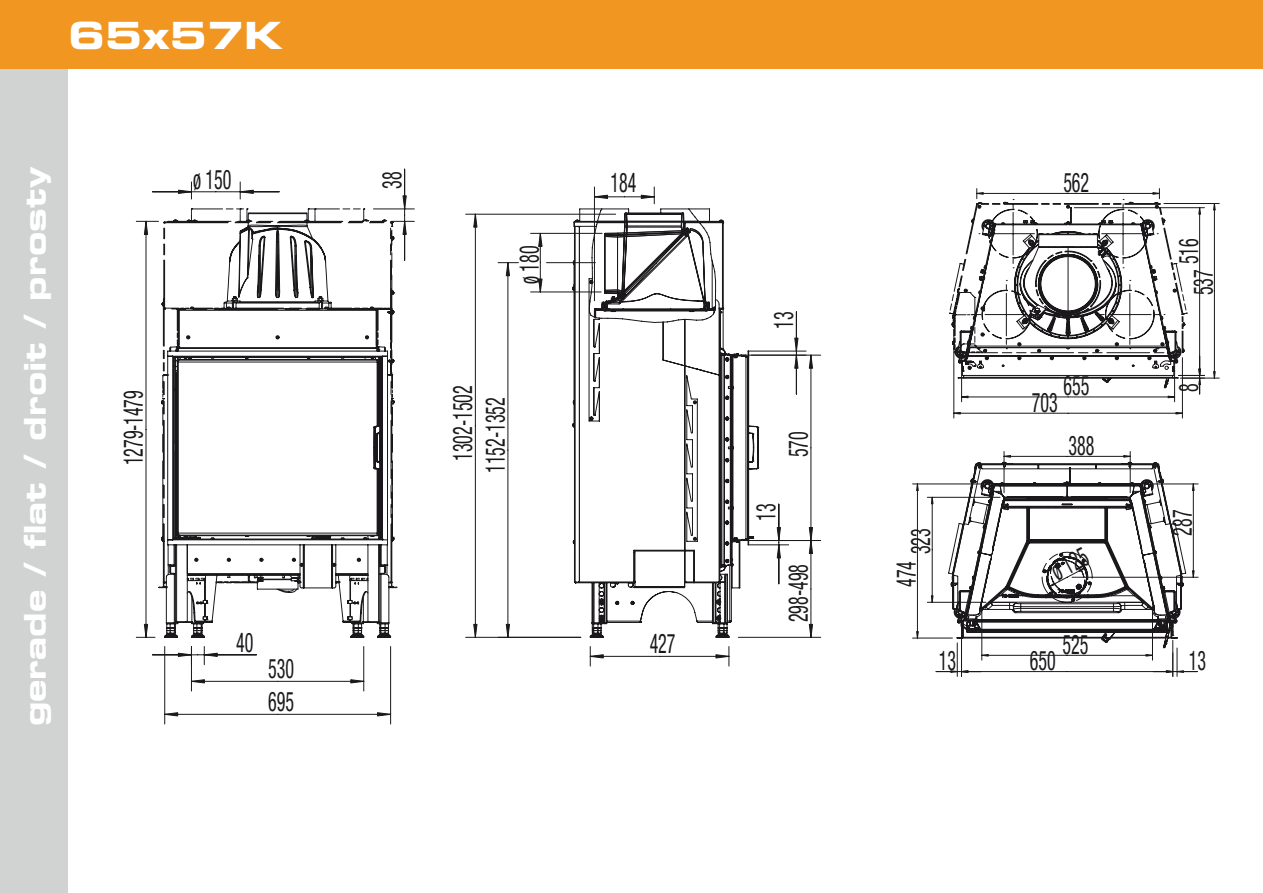
<style>
.page{position:relative;width:1263px;height:893px;background:#fff}
.page>*{position:absolute;margin:0;border:0;box-sizing:border-box;transform-origin:0 0}
.t1{font:37.5px "Eurostile Bold Extended Two";color:#fff}
.t2{font:30px "Eurostile Bold Extended Two";color:#fff}
.t3{font:condensed 27px/33px "Helvetica Neue";color:#1a181b;scale:.67 1}
</style>
<div class="page">
<div style="left:0;top:0;width:68px;height:893px;background:#d1d2d2"></div>
<hr style="left:152px;top:192px;width:64px;height:1px;background:#1a181b">
<hr style="left:216px;top:192px;width:63px;height:1px;background:#1a181b">
<svg style="left:178px;top:182px;width:14px;height:17px"></svg>
<svg style="left:240px;top:182px;width:13px;height:17px"></svg>
<hr style="left:404px;top:169px;width:1px;height:46px;background:#1a181b">
<svg style="left:403px;top:196px;width:3px;height:13px"></svg>
<hr style="left:146px;top:221px;width:1px;height:208px;background:#1a181b">
<hr style="left:146px;top:429px;width:1px;height:208px;background:#1a181b">
<svg style="left:136px;top:221px;width:23px;height:14px"></svg>
<svg style="left:136px;top:624px;width:19px;height:14px"></svg>
<hr style="left:594px;top:187px;width:1px;height:114px;background:#1a181b">
<hr style="left:594px;top:197px;width:30px;height:1px;background:#1a181b">
<hr style="left:624px;top:197px;width:30px;height:1px;background:#1a181b">
<svg style="left:595px;top:195px;width:13px;height:4px"></svg>
<svg style="left:641px;top:187px;width:14px;height:17px"></svg>
<hr style="left:152px;top:655px;width:46px;height:1px;background:#1a181b">
<hr style="left:191px;top:646px;width:1px;height:45px;background:#1a181b">
<hr style="left:363px;top:646px;width:1px;height:45px;background:#1a181b">
<hr style="left:191px;top:681px;width:87px;height:1px;background:#1a181b">
<hr style="left:278px;top:681px;width:86px;height:1px;background:#1a181b">
<svg style="left:192px;top:679px;width:13px;height:4px"></svg>
<svg style="left:351px;top:679px;width:13px;height:4px"></svg>
<hr style="left:390px;top:646px;width:1px;height:78px;background:#1a181b">
<hr style="left:164px;top:646px;width:1px;height:78px;background:#1a181b">
<hr style="left:278px;top:714px;width:113px;height:1px;background:#1a181b">
<hr style="left:165px;top:714px;width:113px;height:1px;background:#1a181b">
<svg style="left:377px;top:712px;width:14px;height:4px"></svg>
<svg style="left:164px;top:712px;width:14px;height:4px"></svg>
<svg style="left:716px;top:658px;width:14px;height:8px"></svg>
<svg style="left:159px;top:209px;width:571px;height:449px"></svg>
<svg style="left:162px;top:213px;width:786px;height:425px"></svg>
<hr style="left:957px;top:643px;width:1px;height:33px;background:#1a181b">
<hr style="left:1074px;top:207px;width:130px;height:1px;background:#1a181b">
<hr style="left:1199px;top:292px;width:1px;height:83px;background:#1a181b">
<hr style="left:1199px;top:208px;width:1px;height:84px;background:#1a181b">
<svg style="left:1198px;top:207px;width:3px;height:7px"></svg>
<hr style="left:1133px;top:484px;width:65px;height:1px;background:#1a181b">
<hr style="left:1072px;top:577px;width:126px;height:1px;background:#1a181b">
<hr style="left:1193px;top:484px;width:1px;height:47px;background:#1a181b">
<hr style="left:1193px;top:531px;width:1px;height:46px;background:#1a181b">
<hr style="left:1180px;top:378px;width:39px;height:1px;background:#1a181b">
<hr style="left:1164px;top:203px;width:55px;height:1px;background:#1a181b">
<hr style="left:1214px;top:291px;width:1px;height:87px;background:#1a181b">
<hr style="left:1214px;top:204px;width:1px;height:87px;background:#1a181b">
<hr style="left:912px;top:484px;width:94px;height:1px;background:#1a181b">
<hr style="left:912px;top:638px;width:40px;height:1px;background:#1a181b">
<hr style="left:917px;top:484px;width:1px;height:77px;background:#1a181b">
<hr style="left:917px;top:561px;width:1px;height:77px;background:#1a181b">
<hr style="left:927px;top:497px;width:73px;height:1px;background:#1a181b">
<hr style="left:927px;top:602px;width:59px;height:1px;background:#1a181b">
<hr style="left:932px;top:497px;width:1px;height:53px;background:#1a181b">
<hr style="left:932px;top:550px;width:1px;height:52px;background:#1a181b">
<svg style="left:1187px;top:356px;width:17px;height:39px"></svg>
<hr style="left:981px;top:606px;width:1px;height:54px;background:#1a181b">
<hr style="left:982px;top:655px;width:85px;height:1px;background:#1a181b">
<hr style="left:1067px;top:655px;width:85px;height:1px;background:#1a181b">
<hr style="left:961px;top:640px;width:1px;height:36px;background:#1a181b">
<hr style="left:961px;top:671px;width:106px;height:1px;background:#1a181b">
<hr style="left:1067px;top:671px;width:106px;height:1px;background:#1a181b">
<svg style="left:936px;top:670px;width:45px;height:3px"></svg>
<svg style="left:1146px;top:648px;width:51px;height:28px"></svg>
<hr style="left:1068px;top:193px;width:91px;height:1px;background:#1a181b">
<hr style="left:977px;top:193px;width:91px;height:1px;background:#1a181b">
<svg style="left:1153px;top:189px;width:7px;height:10px"></svg>
<svg style="left:976px;top:189px;width:7px;height:10px"></svg>
<svg style="left:951px;top:202px;width:233px;height:446px"></svg>
<div style="left:0;top:0;width:1263px;height:68px;background:#f19620"></div>
<h1 class="t1" style="left:68px;top:9px;width:216px">65x57K</h1>
<p class="t2" style="left:14px;top:726px;width:561px;rotate:-90deg">gerade / flat / droit / prosty</p>
<p class="t3" style="left:193px;top:163px;width:59px">ø 150</p>
<p class="t3" style="left:375px;top:189px;width:27px;rotate:-90deg">38</p>
<p class="t3" style="left:117px;top:465px;width:113px;rotate:-90deg">1279-1479</p>
<p class="t3" style="left:236px;top:625px;width:27px">40</p>
<p class="t3" style="left:268px;top:652px;width:40px">530<br>695</p>
<p class="t3" style="left:512px;top:284px;width:58px;rotate:-90deg">ø 180</p>
<p class="t3" style="left:446px;top:461px;width:114px;rotate:-90deg">1302-1502</p>
<p class="t3" style="left:478px;top:473px;width:115px;rotate:-90deg">1152-1352</p>
<p class="t3" style="left:610px;top:166px;width:40px">184</p>
<p class="t3" style="left:650px;top:627px;width:40px">427</p>
<p class="t3" style="left:767px;top:329px;width:27px;rotate:-90deg">13</p>
<p class="t3" style="left:781px;top:457px;width:40px;rotate:-90deg">570</p>
<p class="t3" style="left:749px;top:521px;width:27px;rotate:-90deg">13</p>
<p class="t3" style="left:781px;top:622px;width:88px;rotate:-90deg">298-498</p>
<p class="t3" style="left:1063px;top:166px;width:40px">562</p>
<p class="t3" style="left:1172px;top:264px;width:40px;rotate:-90deg">516</p>
<p class="t3" style="left:1186px;top:295px;width:40px;rotate:-90deg">537</p>
<p class="t3" style="left:1063px;top:369px;width:40px">655</p>
<p class="t3" style="left:1032px;top:385px;width:40px">703</p>
<p class="t3" style="left:1068px;top:428px;width:40px">388</p>
<p class="t3" style="left:1172px;top:392px;width:14px;rotate:-90deg">8</p>
<p class="t3" style="left:904px;top:554px;width:40px;rotate:-90deg">323</p>
<p class="t3" style="left:889px;top:587px;width:40px;rotate:-90deg">474</p>
<p class="t3" style="left:1045px;top:558px;width:59px;rotate:-28deg">ø 125</p>
<p class="t3" style="left:1165px;top:536px;width:40px;rotate:-90deg">287</p>
<p class="t3" style="left:1062px;top:627px;width:40px">525</p>
<p class="t3" style="left:939px;top:644px;width:27px">13</p>
<p class="t3" style="left:1189px;top:644px;width:27px">13</p>
<p class="t3" style="left:1030px;top:644px;width:40px">650</p>
</div>
